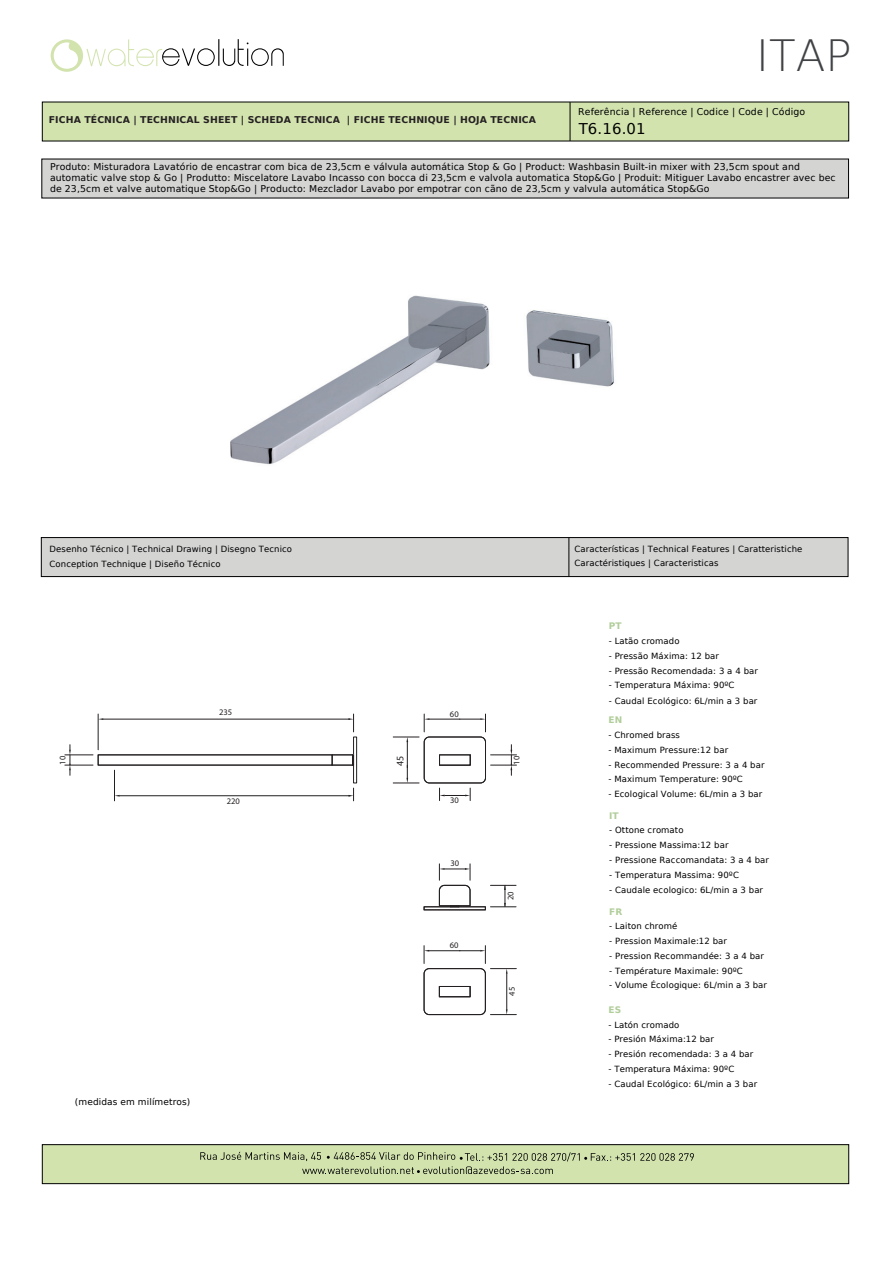
<style>
.page{position:relative;width:893px;height:1263px;background:#fff}
.page>*{position:absolute;margin:0;border:0;box-sizing:border-box;transform-origin:0 0}
.t1{font:200 43.5px "DejaVu Sans";color:#414245}
.t2{font:14.85px "DejaVu Sans";color:#000001}
.t3{font:10.05px "Myriad Pro";color:#231f20}
.t4{font:9.3px/11.2px "DejaVu Sans";letter-spacing:.01em;color:#000001}
.t5{font:700 9.3px "DejaVu Sans";letter-spacing:.01em;color:#252122}
.t6{font:9px "DejaVu Sans";letter-spacing:.01em;color:#000001}
.t7{font:700 9px "DejaVu Sans";letter-spacing:.01em;color:#b1cd9a}
.t8{font:8.55px/14.7px "DejaVu Sans";letter-spacing:.01em;color:#000001}
.t9{font:8.55px "Myriad Pro";color:#231f20}
</style>
<div class="page">
<img style="left:199px;top:158px;width:483px;height:420px">
<div style="left:42px;top:102px;width:807px;height:39px;background:#d2e3ae"></div>
<hr style="left:570px;top:102px;width:1px;height:39px;background:#000">
<div style="left:42px;top:159px;width:807px;height:39px;background:#d4d5d3"></div>
<div style="left:41px;top:537px;width:807px;height:40px;background:#d4d5d3;border:1px solid #000"></div>
<hr style="left:569px;top:538px;width:1px;height:38px;background:#000">
<svg style="left:51px;top:39px;width:233px;height:33px"></svg>
<div style="left:42px;top:1144px;width:807px;height:40px;background:#d2e3ae;border:1px solid #000"></div>
<svg style="left:200px;top:1152px;width:494px;height:22px"></svg>
<svg style="left:65px;top:714px;width:292px;height:87px"></svg>
<hr style="left:120px;top:795px;width:230px;height:1px;background:#231f20">
<svg style="left:393px;top:714px;width:123px;height:86px"></svg>
<svg style="left:424px;top:946px;width:92px;height:69px"></svg>
<svg style="left:424px;top:864px;width:92px;height:46px"></svg>
<p class="t5" style="left:49px;top:112px;width:489px">FICHA TÉCNICA | TECHNICAL SHEET | SCHEDA TECNICA | FICHE TECHNIQUE | HOJA TECNICA</p>
<h1 class="t1" style="left:756px;top:23px;width:97px">ITAP</h1>
<p class="t4" style="left:578px;top:106px;width:228px">Referência | Reference | Codice | Code | Código</p>
<h2 class="t2" style="left:579px;top:117px;width:68px">T6.16.01</h2>
<p class="t4" style="left:50px;top:160px;width:787px">Produto: Misturadora Lavatório de encastrar com bica de 23,5cm e válvula automática Stop &amp; Go | Product: Washbasin Built-in mixer with 23,5cm spout and automatic valve stop &amp; Go | Produtto: Miscelatore Lavabo Incasso con bocca di 23,5cm e valvola automatica Stop&amp;Go | Produit: Mitiguer Lavabo encastrer avec bec de 23,5cm et valve automatique Stop&amp;Go | Producto: Mezclador Lavabo por empotrar con cãno de 23,5cm y valvula automática Stop&amp;Go</p>
<p class="t8" style="left:50px;top:542px;width:244px">Desenho Técnico | Technical Drawing | Disegno Tecnico<br>Conception Technique | Diseño Técnico</p>
<p class="t8" style="left:574px;top:541px;width:229px">Características | Technical Features | Caratteristiche<br>Caractéristiques | Caracteristicas</p>
<p class="t9" style="left:57px;top:764px;width:10px;rotate:-90deg">10</p>
<p class="t9" style="left:219px;top:706px;width:15px">235</p>
<p class="t9" style="left:227px;top:796px;width:15px">220</p>
<p class="t6" style="left:75px;top:1094px;width:117px">(medidas em milímetros)</p>
<p class="t3" style="left:394px;top:766px;width:12px;rotate:-90deg">45</p>
<p class="t9" style="left:450px;top:709px;width:10px">60</p>
<p class="t9" style="left:450px;top:795px;width:10px">30</p>
<p class="t9" style="left:450px;top:858px;width:10px">30</p>
<p class="t9" style="left:450px;top:940px;width:10px">60</p>
<p class="t9" style="left:511px;top:764px;width:10px;rotate:-90deg">10</p>
<p class="t9" style="left:505px;top:900px;width:10px;rotate:-90deg">20</p>
<p class="t9" style="left:507px;top:995px;width:10px;rotate:-90deg">45</p>
<p class="t7" style="left:609px;top:619px;width:14px">PT</p>
<p class="t8" style="left:609px;top:633px;width:72px">- Latão cromado</p>
<p class="t8" style="left:609px;top:648px;width:112px">- Pressão Máxima: 12 bar</p>
<p class="t8" style="left:609px;top:663px;width:151px">- Pressão Recomendada: 3 a 4 bar</p>
<p class="t8" style="left:609px;top:678px;width:127px">- Temperatura Máxima: 90ºC</p>
<p class="t8" style="left:609px;top:693px;width:150px">- Caudal Ecológico: 6L/min a 3 bar</p>
<p class="t7" style="left:608px;top:713px;width:15px">EN</p>
<p class="t8" style="left:608px;top:727px;width:73px">- Chromed brass</p>
<p class="t8" style="left:608px;top:742px;width:121px">- Maximum Pressure:12 bar</p>
<p class="t8" style="left:608px;top:757px;width:158px">- Recommended Pressure: 3 a 4 bar</p>
<p class="t8" style="left:608px;top:772px;width:136px">- Maximum Temperature: 90ºC</p>
<p class="t8" style="left:608px;top:786px;width:155px">- Ecological Volume: 6L/min a 3 bar</p>
<p class="t7" style="left:609px;top:808px;width:11px">IT</p>
<p class="t8" style="left:609px;top:823px;width:76px">- Ottone cromato</p>
<p class="t8" style="left:609px;top:837px;width:121px">- Pressione Massima:12 bar</p>
<p class="t8" style="left:609px;top:852px;width:161px">- Pressione Raccomandata: 3 a 4 bar</p>
<p class="t8" style="left:609px;top:867px;width:131px">- Temperatura Massima: 90ºC</p>
<p class="t8" style="left:609px;top:882px;width:155px">- Caudale ecologico: 6L/min a 3 bar</p>
<p class="t7" style="left:609px;top:904px;width:15px">FR</p>
<p class="t8" style="left:609px;top:919px;width:70px">- Laiton chromé</p>
<p class="t8" style="left:609px;top:933px;width:119px">- Pression Maximale:12 bar</p>
<p class="t8" style="left:609px;top:948px;width:156px">- Pression Recommandée: 3 a 4 bar</p>
<p class="t8" style="left:609px;top:963px;width:135px">- Température Maximale: 90ºC</p>
<p class="t8" style="left:609px;top:978px;width:159px">- Volume Écologique: 6L/min a 3 bar</p>
<p class="t7" style="left:608px;top:1002px;width:14px">ES</p>
<p class="t8" style="left:608px;top:1017px;width:73px">- Latón cromado</p>
<p class="t8" style="left:608px;top:1032px;width:107px">- Presión Máxima:12 bar</p>
<p class="t8" style="left:608px;top:1046px;width:146px">- Presión recomendada: 3 a 4 bar</p>
<p class="t8" style="left:608px;top:1061px;width:127px">- Temperatura Máxima: 90ºC</p>
<p class="t8" style="left:608px;top:1076px;width:150px">- Caudal Ecológico: 6L/min a 3 bar</p>
</div>
